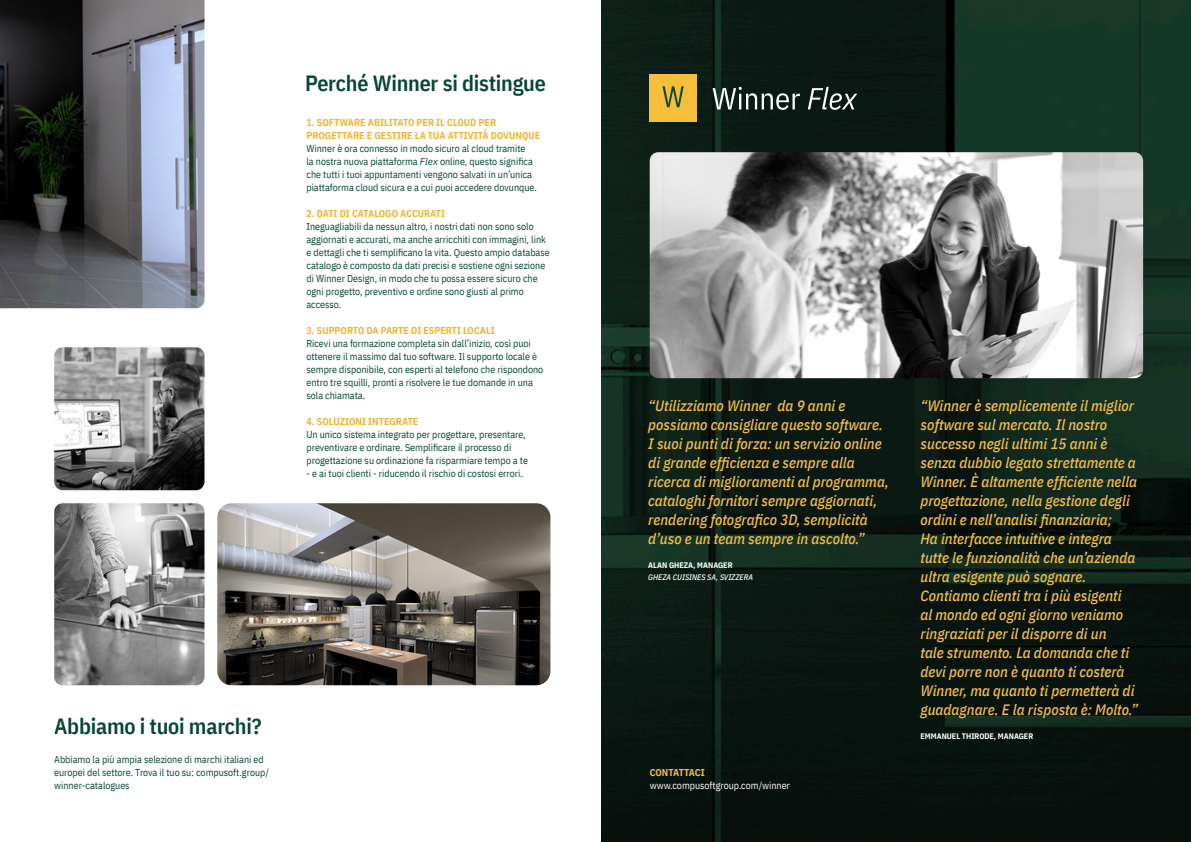
<style>
.page{position:relative;width:1191px;height:842px;background:#fff}
.page>*{position:absolute;margin:0;border:0;box-sizing:border-box;transform-origin:0 0}
.t1{font:600 22px "IBM Plex Sans Cond";letter-spacing:-.01em;color:#074537}
.t2{font:italic 500 15px/19px "IBM Plex Sans Cond";color:#f4bc47}
.t3{font:10px/13px "IBM Plex Sans Cond";color:#074537}
.t4{font:10px/13px "IBM Plex Sans Cond";color:#fff}
.t5{font:italic 500 8px/12px "IBM Plex Sans Cond";color:#fff}
.t6{font:700 8px "IBM Plex Sans Cond";color:#fff}
.s1{font-weight:700;color:#efb434}
.s2{font-family:"IBM Plex Sans";font-style:italic}
.s3{font-weight:700;font-style:normal}
.s4{font-weight:700;color:#f4bc47}
</style>
<div class="page">
<img style="left:601px;top:0;width:590px;height:842px">
<img style="left:0;top:0;width:204px;height:308px">
<img style="left:217px;top:503px;width:333px;height:182px">
<img style="left:54px;top:347px;width:150px;height:143px">
<img style="left:54px;top:503px;width:150px;height:182px">
<img style="left:649px;top:152px;width:494px;height:226px">
<svg style="left:712px;top:87px;width:88px;height:23px"></svg>
<svg style="left:808px;top:87px;width:49px;height:23px"></svg>
<div style="left:649px;top:74px;width:48px;height:48px;background:#f5bf3b"></div>
<svg style="left:662px;top:86px;width:21px;height:21px"></svg>
<p class="t1" style="left:305px;top:66px;width:242px">Perché Winner si distingue</p>
<p class="t3" style="left:306px;top:115px;width:235px"><span class="s1">1. SOFTWARE ABILITATO PER IL CLOUD PER PROGETTARE E GESTIRE LA TUA ATTIVITÀ DOVUNQUE </span>Winner è ora connesso in modo sicuro al cloud tramite<br>la nostra nuova piattaforma <span class="s2">Flex</span> online, questo significa che tutti i tuoi appuntamenti vengono salvati in un’unica piattaforma cloud sicura e a cui puoi accedere dovunque.</p>
<p class="t3" style="left:306px;top:206px;width:245px"><span class="s1">2. DATI DI CATALOGO ACCURATI<br></span>Ineguagliabili da nessun altro, i nostri dati non sono solo aggiornati e accurati, ma anche arricchiti con immagini, link e dettagli che ti semplificano la vita. Questo ampio database catalogo è composto da dati precisi e sostiene ogni sezione di Winner Design, in modo che tu possa essere sicuro che ogni progetto, preventivo e ordine sono giusti al primo accesso.</p>
<p class="t3" style="left:306px;top:323px;width:238px"><span class="s1">3. SUPPORTO DA PARTE DI ESPERTI LOCALI<br></span>Ricevi una formazione completa sin dall’inizio, così puoi ottenere il massimo dal tuo software. Il supporto locale è sempre disponibile, con esperti al telefono che rispondono entro tre squilli, pronti a risolvere le tue domande in una sola chiamata.</p>
<p class="t3" style="left:306px;top:414px;width:223px"><span class="s1">4. SOLUZIONI INTEGRATE<br></span>Un unico sistema integrato per progettare, presentare, preventivare e ordinare. Semplificare il processo di progettazione su ordinazione fa risparmiare tempo a te</p>
<p class="t3" style="left:306px;top:466px;width:218px">- e ai tuoi clienti - riducendo il rischio di costosi errori.</p>
<p class="t1" style="left:54px;top:709px;width:209px">Abbiamo i tuoi marchi?</p>
<p class="t3" style="left:54px;top:752px;width:216px">Abbiamo la più ampia selezione di marchi italiani ed europei del settore. Trova il tuo su: compusoft.group/ winner-catalogues</p>
<p class="t2" style="left:648px;top:395px;width:242px">“Utilizziamo Winner da 9 anni e possiamo consigliare questo software.<br>I suoi punti di forza: un servizio online di grande efficienza e sempre alla ricerca di miglioramenti al programma, cataloghi fornitori sempre aggiornati, rendering fotografico 3D, semplicità d’uso e un team sempre in ascolto.”</p>
<p class="t5" style="left:648px;top:559px;width:106px"><span class="s3">ALAN GHEZA, MANAGER<br></span>GHEZA CUISINES SA, SVIZZERA</p>
<p class="t4" style="left:649px;top:765px;width:142px"><span class="s4">CONTATTACI </span>www.compusoftgroup.com/winner</p>
<p class="t2" style="left:920px;top:395px;width:219px">“Winner è semplicemente il miglior software sul mercato. Il nostro successo negli ultimi 15 anni è senza dubbio legato strettamente a Winner. È altamente efficiente nella progettazione, nella gestione degli ordini e nell’analisi finanziaria;<br>Ha interfacce intuitive e integra tutte le funzionalità che un’azienda ultra esigente può sognare.<br>Contiamo clienti tra i più esigenti<br>al mondo ed ogni giorno veniamo ringraziati per il disporre di un<br>tale strumento. La domanda che ti devi porre non è quanto ti costerà Winner, ma quanto ti permetterà di guadagnare. E la risposta è: Molto.”</p>
<p class="t6" style="left:920px;top:730px;width:114px">EMMANUEL THIRODE, MANAGER</p>
</div>
